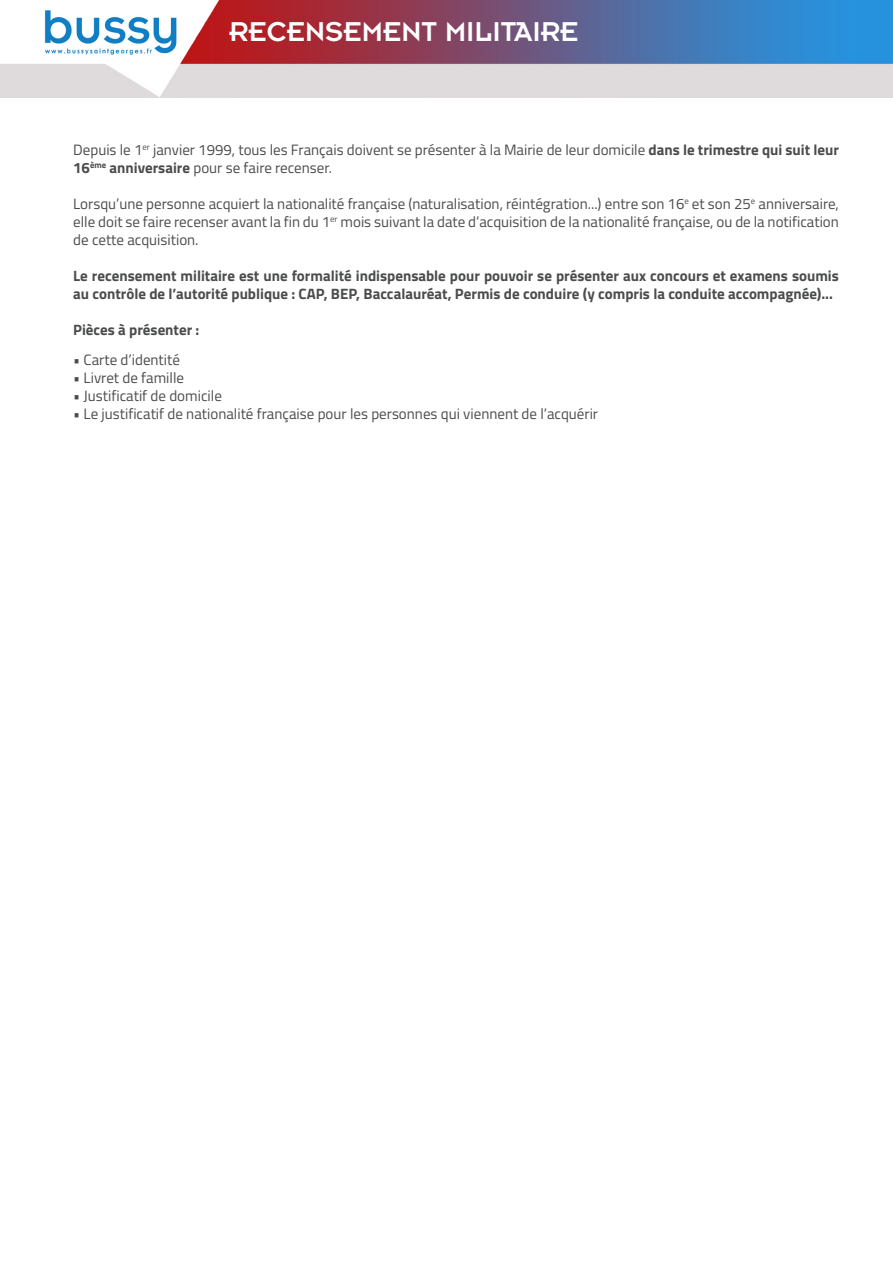
<style>
.page{position:relative;width:893px;height:1263px;background:#fff}
.page>*{position:absolute;margin:0;border:0;box-sizing:border-box;transform-origin:0 0}
.t1{font:30px "Insignia LT Std";color:#fff}
.t2{font:15px/18px "Titillium";color:#4b4c4d}
.t3{font:700 15px/18px "Titillium";color:#4b4c4d}
.s1{font-weight:700}
</style>
<div class="page">
<img style="left:0;top:0;width:893px;height:98px">
<p class="t1" style="left:229px;top:16px;width:351px">RECENSEMENT MILITAIRE</p>
<p class="t2" style="left:73px;top:140px;width:767px">Depuis le 1<sup>er</sup> janvier 1999, tous les Français doivent se présenter à la Mairie de leur domicile <span class="s1">dans le trimestre qui suit leur<br>16</span><sup>ème</sup> <span class="s1">anniversaire</span> pour se faire recenser.</p>
<p class="t2" style="left:73px;top:194px;width:767px;text-align:justify">Lorsqu’une personne acquiert la nationalité française (naturalisation, réintégration...) entre son 16<sup>e</sup> et son 25<sup>e</sup> anniversaire, elle doit se faire recenser avant la fin du 1<sup>er</sup> mois suivant la date d’acquisition de la nationalité française, ou de la notification de cette acquisition.</p>
<p class="t3" style="left:73px;top:266px;width:767px">Le recensement militaire est une formalité indispensable pour pouvoir se présenter aux concours et examens soumis au contrôle de l’autorité publique : CAP, BEP, Baccalauréat, Permis de conduire (y compris la conduite accompagnée)...</p>
<p class="t3" style="left:73px;top:320px;width:128px">Pièces à présenter :</p>
<p class="t2" style="left:73px;top:350px;width:108px">• Carte d’identité</p>
<p class="t2" style="left:73px;top:368px;width:112px">• Livret de famille</p>
<p class="t2" style="left:73px;top:386px;width:150px">• Justificatif de domicile</p>
<p class="t2" style="left:73px;top:404px;width:526px">• Le justificatif de nationalité française pour les personnes qui viennent de l’acquérir</p>
</div>
